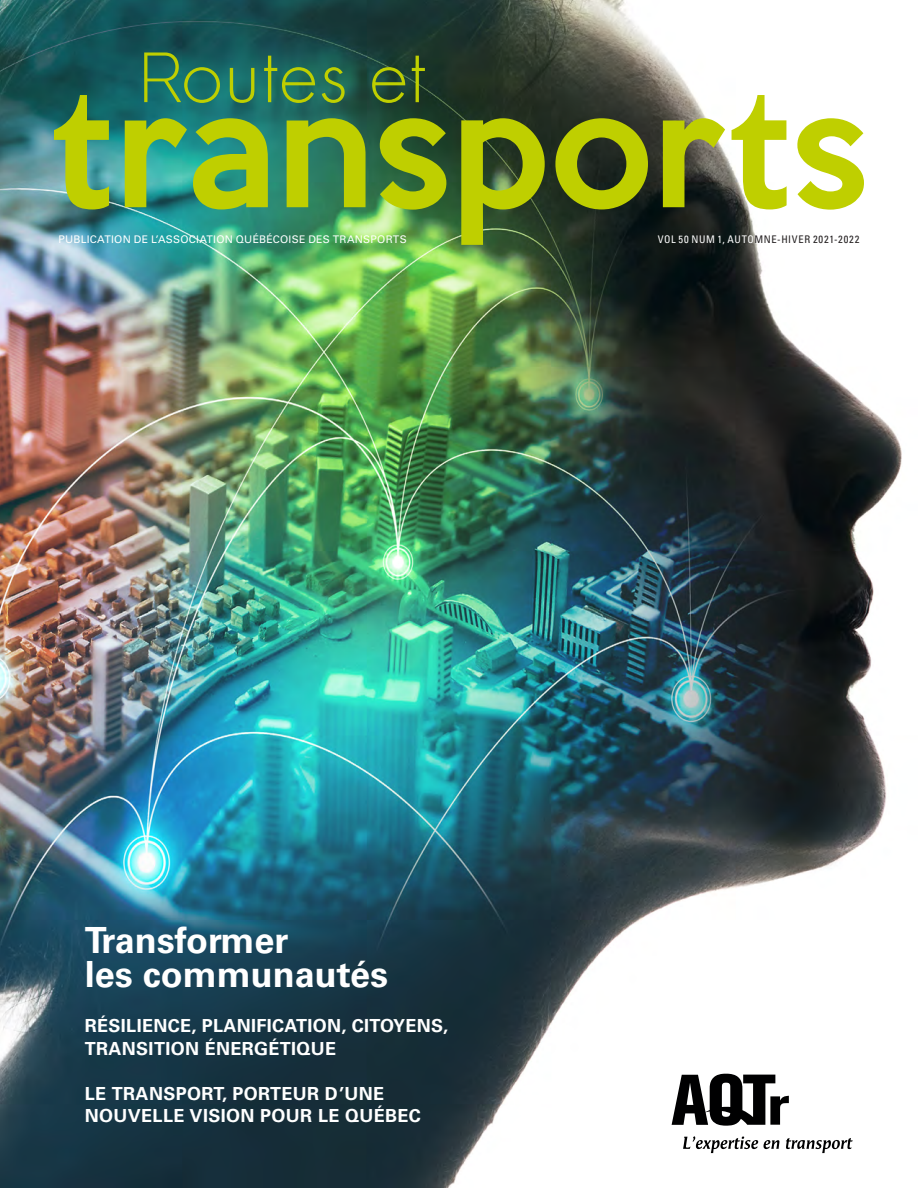
<style>
.page{position:relative;width:918px;height:1188px;background:#fff}
.page>*{position:absolute;margin:0;border:0;box-sizing:border-box;transform-origin:0 0}
.t1{font:700 36px/34.5px "Univers LT Std";color:#fff}
.t2{font:700 18px/22.5px "Univers LT Std";letter-spacing:.02em;color:#fff}
.t3{font:10.5px "Univers LT Std";letter-spacing:.025em;color:#fff}
.t4{font:condensed 10.5px "Univers LT Std";letter-spacing:.065em;color:#231f20}
.s1{color:#fff}
</style>
<div class="page">
<img style="left:0;top:0;width:902px;height:1188px">
<svg style="left:672px;top:1074px;width:117px;height:52px"></svg>
<svg style="left:764px;top:1140px;width:15px;height:9px"></svg>
<svg style="left:786px;top:1138px;width:67px;height:15px"></svg>
<svg style="left:683px;top:1136px;width:75px;height:17px"></svg>
<svg style="left:230px;top:68px;width:25px;height:35px"></svg>
<svg style="left:264px;top:56px;width:51px;height:47px;background:#41804a"></svg>
<svg style="left:322px;top:67px;width:23px;height:36px"></svg>
<svg style="left:372px;top:67px;width:33px;height:36px"></svg>
<svg style="left:412px;top:56px;width:13px;height:46px"></svg>
<svg style="left:54px;top:95px;width:55px;height:114px;background:#7caa47"></svg>
<svg style="left:125px;top:118px;width:62px;height:89px;background:#71b54f"></svg>
<svg style="left:193px;top:118px;width:75px;height:91px;background:#89b92d"></svg>
<svg style="left:287px;top:118px;width:79px;height:89px;background:#83ab25"></svg>
<svg style="left:380px;top:118px;width:66px;height:92px;background:#84a117"></svg>
<svg style="left:461px;top:118px;width:84px;height:127px;background:#7a8f15"></svg>
<svg style="left:555px;top:118px;width:93px;height:91px;background:#76820f"></svg>
<svg style="left:663px;top:118px;width:62px;height:89px;background:#858d27"></svg>
<svg style="left:732px;top:95px;width:55px;height:114px"></svg>
<svg style="left:797px;top:118px;width:67px;height:92px"></svg>
<svg style="left:144px;top:52px;width:76px;height:51px;background:#377e53"></svg>
<p class="t3" style="left:59px;top:233px;width:350px">PUBLICATION DE L’ASSOCIATION QUÉBÉCOISE DES TRANSPORTS</p>
<p class="t4" style="left:658px;top:233px;width:203px"><span class="s1">VOL 50 NUM 1, AUTO</span>MNE-HIVER 2021-2022</p>
<p class="t1" style="left:85px;top:923px;width:305px">Transformer<br>les communautés</p>
<p class="t2" style="left:85px;top:1015px;width:365px">RÉSILIENCE, PLANIFICATION, CITOYENS,<br>TRANSITION ÉNERGÉTIQUE</p>
<p class="t2" style="left:85px;top:1082px;width:338px">LE TRANSPORT, PORTEUR D’UNE<br>NOUVELLE VISION POUR LE QUÉBEC</p>
</div>
